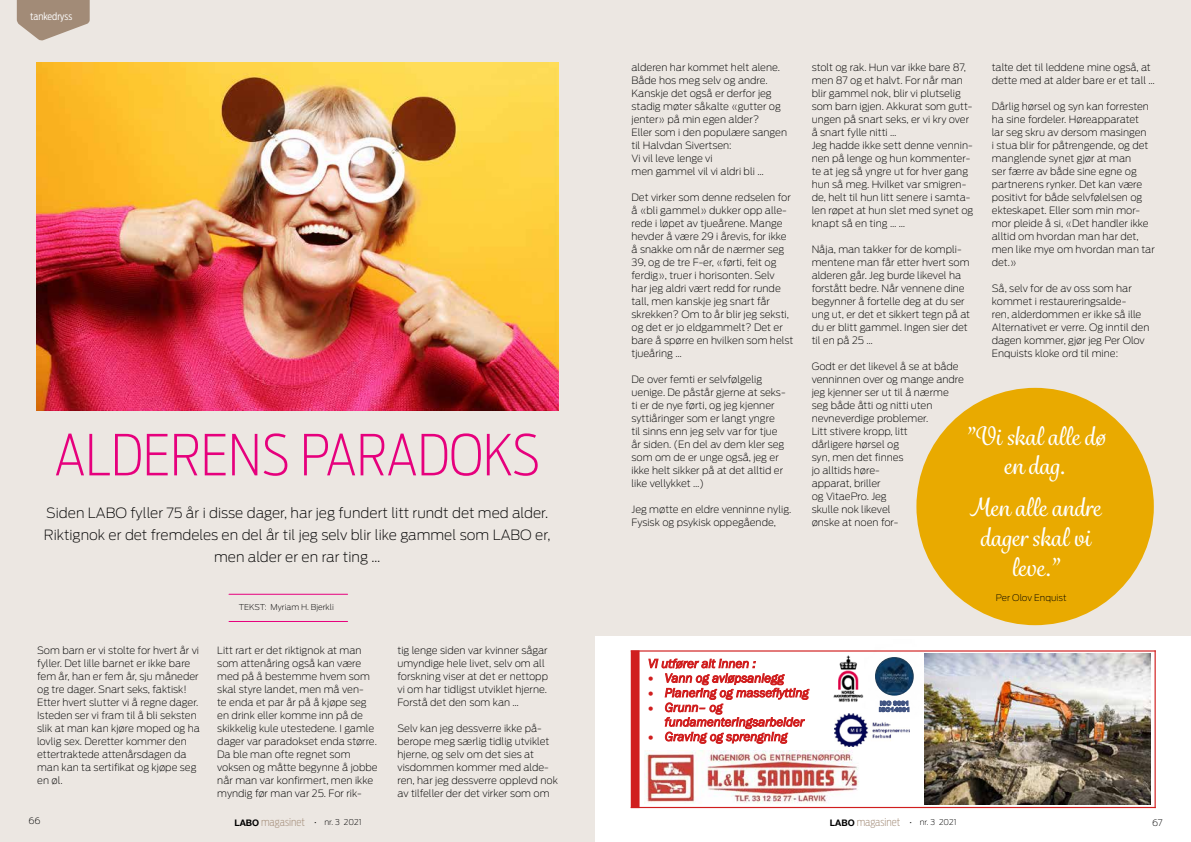
<style>
.page{position:relative;width:1191px;height:842px;background:#ece7e2}
.page>*{position:absolute;margin:0;border:0;box-sizing:border-box;transform-origin:0 0}
.t1{font:200 56px "Antenna Cond";color:#e6007d}
.t2{font:500 24.7px/29.6px "Grafolita Script";color:#fff;text-align:center}
.t3{font:200 14px/22px "Antenna";color:#000;text-align:center}
.t4{font:italic 13px "Franklin Gothic";color:#d01e1e}
.t5{font:italic 12.9px/14.6px "Franklin Gothic";color:#d01e1e}
.t6{font:200 11px "Antenna Cond";color:#a28b77}
.t7{font:200 10px/13px "Antenna";color:#000}
.t8{font:300 10px "Antenna Cond";color:#fff}
.t9{font:200 9px "Antenna";color:#000}
.t10{font:200 8px "Antenna";color:#000}
.t11{font:900 5.9px/6.2px "Arial";color:#3f5281}
.s1{font-family:"Helvetica Neue";font-weight:700;font-size:9px;color:#000}
.s2{font-family:"Antenna";font-size:8px;color:#000}
.s3{font-family:"Antenna";font-size:7.9px;color:#000}
</style>
<div class="page">
<div style="left:595px;top:636px;width:596px;height:206px;background:#fff"></div>
<div style="left:631px;top:650px;width:8px;height:158px;background:#d01e1e"></div>
<hr style="left:1154px;top:650px;width:1px;height:158px;background:#d01e1e">
<hr style="left:631px;top:650px;width:524px;height:2px;background:#d01e1e">
<hr style="left:631px;top:807px;width:524px;height:1px;background:#d01e1e">
<img style="left:835px;top:714px;width:74px;height:33px">
<img style="left:924px;top:654px;width:226px;height:151px">
<img style="left:857px;top:650px;width:92px;height:81px">
<img style="left:875px;top:657px;width:38px;height:39px;border-radius:19px">
<img style="left:833px;top:654px;width:30px;height:49px">
<img style="left:644px;top:751px;width:215px;height:52px">
<hr style="left:229px;top:594px;width:118px;height:1px;background:#e6007d">
<hr style="left:229px;top:621px;width:118px;height:1px;background:#e6007d">
<img style="left:37px;top:63px;width:522px;height:348px">
<svg style="left:17px;top:0;width:73px;height:41px"></svg>
<div style="left:916px;top:388px;width:237px;height:237px;background:#e9aa00;border-radius:50%"></div>
<p class="t8" style="left:30px;top:11px;width:44px">tankedryss</p>
<h1 class="t1" style="left:54px;top:422px;width:487px">ALDERENS PARADOKS</h1>
<h3 class="t3" style="left:44px;top:502px;width:508px">Siden LABO fyller 75 år i disse dager, har jeg fundert litt rundt det med alder.<br>Riktignok er det fremdeles en del år til jeg selv blir like gammel som LABO er, men alder er en rar ting …</h3>
<p class="t10" style="left:239px;top:603px;width:96px">TEKST: Myriam H. Bjerkli</p>
<p class="t7" style="left:37px;top:644px;width:164px">Som barn er vi stolte for hvert år vi fyller. Det lille barnet er ikke bare fem år, han er fem år, sju måneder og tre dager. Snart seks, faktisk!<br>Etter hvert slutter vi å regne dager.<br>Isteden ser vi fram til å bli seksten slik at man kan kjøre moped og ha lovlig sex. Deretter kommer den ettertraktede attenårsdagen da man kan ta sertifikat og kjøpe seg en øl.</p>
<p class="t7" style="left:217px;top:644px;width:162px">Litt rart er det riktignok at man som attenåring også kan være med på å bestemme hvem som skal styre landet, men må ven-<br>te enda et par år på å kjøpe seg en drink eller komme inn på de skikkelig kule utestedene. I gamle dager var paradokset enda større.<br>Da ble man ofte regnet som voksen og måtte begynne å jobbe når man var konfirmert, men ikke myndig før man var 25. For rik-</p>
<p class="t7" style="left:397px;top:644px;width:152px">tig lenge siden var kvinner sågar umyndige hele livet, selv om all forskning viser at det er nettopp vi om har tidligst utviklet hjerne.<br>Forstå det den som kan …</p>
<p class="t7" style="left:397px;top:722px;width:162px">Selv kan jeg dessverre ikke på&shy;berope meg særlig tidlig utviklet hjerne, og selv om det sies at visdommen kommer med alde&shy;ren, har jeg dessverre opplevd nok av tilfeller der det virker som om</p>
<p class="t7" style="left:631px;top:61px;width:157px">alderen har kommet helt alene.<br>Både hos meg selv og andre.<br>Kanskje det også er derfor jeg stadig møter såkalte «gutter og jenter» på min egen alder?<br>Eller som i den populære sangen til Halvdan Sivertsen:<br>Vi vil leve lenge vi<br>men gammel vil vi aldri bli …</p>
<p class="t7" style="left:631px;top:191px;width:163px">Det virker som denne redselen for å «bli gammel» dukker opp alle&shy;rede i løpet av tjueårene. Mange hevder å være 29 i årevis, for ikke å snakke om når de nærmer seg<br>39, og de tre F-er, «førti, feit og ferdig», truer i horisonten. Selv<br>har jeg aldri vært redd for runde tall, men kanskje jeg snart får skrekken? Om to år blir jeg seksti, og det er jo eldgammelt? Det er bare å spørre en hvilken som helst tjueåring …</p>
<p class="t7" style="left:631px;top:373px;width:156px">De over femti er selvfølgelig uenige. De påstår gjerne at seks&shy;ti er de nye førti, og jeg kjenner syttiåringer som er langt yngre til sinns enn jeg selv var for tjue år siden. (En del av dem kler seg som om de er unge også, jeg er ikke helt sikker på at det alltid er like vellykket …)</p>
<p class="t7" style="left:631px;top:503px;width:161px">Jeg møtte en eldre venninne nylig.<br>Fysisk og psykisk oppegående,</p>
<p class="t7" style="left:991px;top:61px;width:165px">talte det til leddene mine også, at dette med at alder bare er et tall …</p>
<p class="t7" style="left:991px;top:100px;width:164px">Dårlig hørsel og syn kan forresten ha sine fordeler. Høreapparatet<br>lar seg skru av dersom masingen<br>i stua blir for påtrengende, og det manglende synet gjør at man<br>ser færre av både sine egne og partnerens rynker. Det kan være positivt for både selvfølelsen og ekteskapet. Eller som min mor&shy;mor pleide å si, «Det handler ikke alltid om hvordan man har det, men like mye om hvordan man tar det.»</p>
<p class="t7" style="left:991px;top:282px;width:159px">Så, selv for de av oss som har kommet i restaureringsalde-<br>ren, alderdommen er ikke så ille<br>Alternativet er verre. Og inntil den dagen kommer, gjør jeg Per Olov<br>Enquists kloke ord til mine:</p>
<p class="t7" style="left:811px;top:61px;width:163px">stolt og rak. Hun var ikke bare 87, men 87 og et halvt. For når man blir gammel nok, blir vi plutselig som barn igjen. Akkurat som gutt&shy;ungen på snart seks, er vi kry over å snart fylle nitti …<br>Jeg hadde ikke sett denne vennin&shy;nen på lenge og hun kommenter&shy;te at jeg så yngre ut for hver gang hun så meg. Hvilket var smigren&shy;de, helt til hun litt senere i samta&shy;len røpet at hun slet med synet og knapt så en ting … …</p>
<p class="t7" style="left:811px;top:243px;width:160px">Nåja, man takker for de kompli&shy;mentene man får etter hvert som alderen går. Jeg burde likevel ha forstått bedre. Når vennene dine begynner å fortelle deg at du ser ung ut, er det et sikkert tegn på at du er blitt gammel. Ingen sier det til en på 25 …</p>
<p class="t7" style="left:811px;top:360px;width:154px">Godt er det likevel å se at både venninnen over og mange andre jeg kjenner ser ut til å nærme seg både åtti og nitti uten nevneverdige problemer.<br>Litt stivere kropp, litt<br>dårligere hørsel og<br>syn, men det finnes<br>jo alltids høre-<br>apparat, briller<br>og VitaePro. Jeg<br>skulle nok likevel<br>ønske at noen for-</p>
<h2 class="t2" style="left:964px;top:422px;width:143px">”Vi skal alle dø en dag.</h2>
<h2 class="t2" style="left:969px;top:493px;width:133px">Men alle andre dager skal vi leve.”</h2>
<p class="t9" style="left:995px;top:593px;width:72px">Per Olov Enquist</p>
<p class="t5" style="left:648px;top:656px;width:109px">Vi utfører alt innen :</p>
<p class="t5" style="left:648px;top:671px;width:137px">• Vann og avløpsanlegg</p>
<p class="t5" style="left:648px;top:686px;width:162px">• Planering og masseflytting</p>
<p class="t5" style="left:664px;top:700px;width:141px;text-indent:-17px">• Grunn– og fundamenteringsarbeider</p>
<h3 class="t4" style="left:648px;top:728px;width:141px">• Graving og sprengning</h3>
<p class="t11" style="left:879px;top:700px;width:33px">ISO 9001<br>ISO14001</p>
<p class="t9" style="left:28px;top:816px;width:14px">66</p>
<p class="t6" style="left:234px;top:815px;width:129px"><span class="s1">LABO</span> magasinet <span class="s2">• nr. 3 2021</span></p>
<p class="t6" style="left:830px;top:815px;width:128px"><span class="s1">LABO</span> magasinet <span class="s3">• nr. 3 2021</span></p>
<p class="t9" style="left:1152px;top:817px;width:12px">67</p>
</div>
